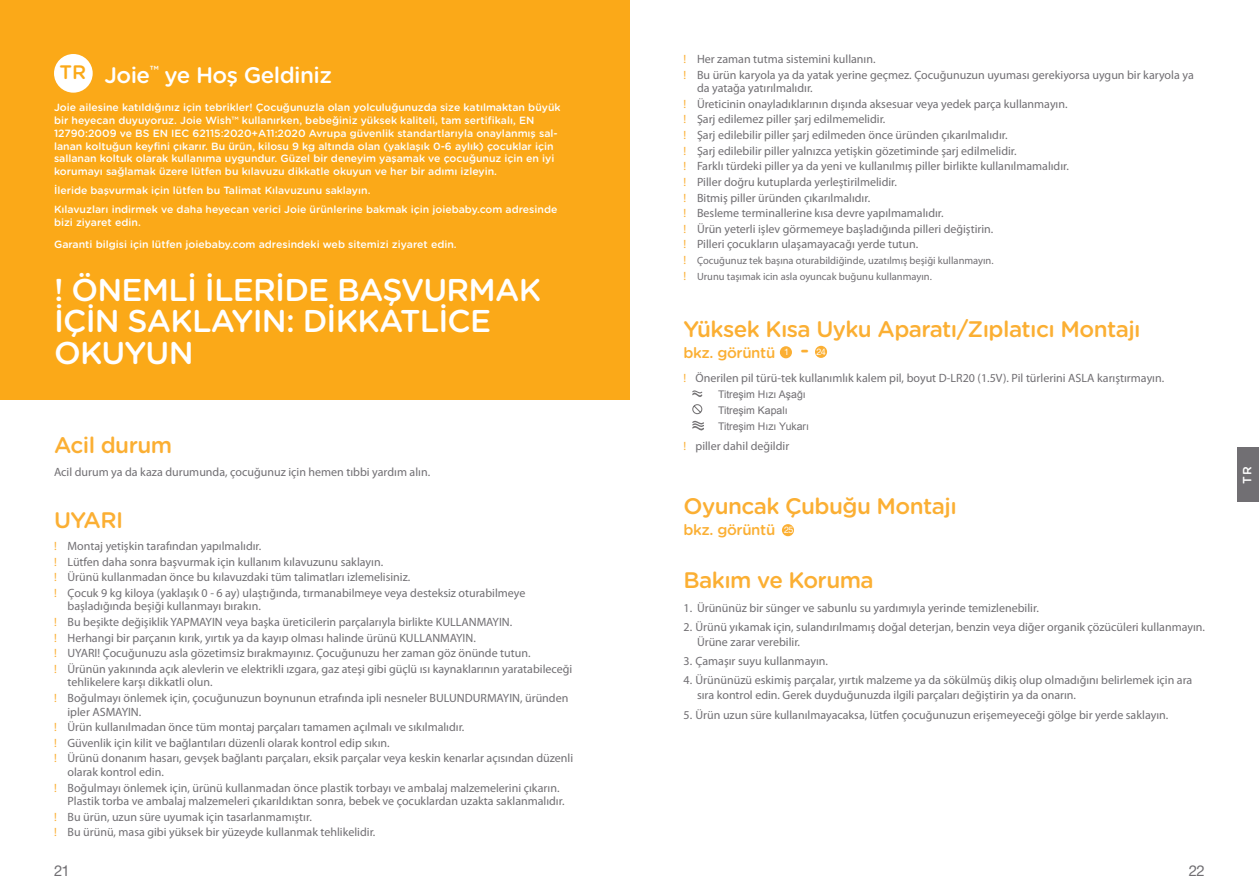
<style>
.page{position:relative;width:1259px;height:893px;background:#fff}
.page>*{position:absolute;margin:0;border:0;box-sizing:border-box;transform-origin:0 0}
.t1{font:500 31.5px/31.5px "Gotham Rounded";letter-spacing:-.025em;color:#fff}
.t2{font:500 22.5px "Gotham Rounded";letter-spacing:-.025em;color:#fbaf33}
.t3{font:500 22.5px "Gotham Rounded";letter-spacing:-.025em;color:#fff}
.t4{font:500 15px "Gotham Rounded";letter-spacing:-.025em;color:#fbaf33}
.t5{font:15px "Helvetica Neue LT Std";color:#716f73}
.t6{font:12px/15.6px "Myriad Pro";color:#716f73}
.t7{font:500 12px "Gotham Rounded";color:#fff}
.t8{font:500 10.5px/12.8px "Gotham Rounded";color:#fff}
.t9{font:10.5px/15.6px "Myriad Pro";color:#716f73}
.t10{font:10.5px/16.2px "Arial";color:#716f73}
.t11{font:9px "Helvetica Neue LT Std";color:#fff}
.s1{color:#fbaf33}
.s2{font-size:12px;color:#fbaf33}
.s3{font-family:"Helvetica Neue LT Std";font-weight:400;font-size:9px;color:#fff}
</style>
<div class="page">
<div style="left:1237px;top:447px;width:22px;height:55px;background:#716f73"></div>
<div style="left:0;top:0;width:629px;height:400px;background:#fba918"></div>
<div style="left:54px;top:54px;width:39px;height:39px;background:#fff;border-radius:50%"></div>
<div style="left:780px;top:346px;width:12px;height:12px;background:#fbaf33;border-radius:50%"></div>
<div style="left:815px;top:346px;width:12px;height:12px;background:#fbaf33;border-radius:50%"></div>
<svg style="left:692px;top:390px;width:10px;height:7px"></svg>
<svg style="left:692px;top:404px;width:12px;height:27px"></svg>
<div style="left:782px;top:524px;width:12px;height:12px;background:#fbaf33;border-radius:50%"></div>
<h2 class="t3" style="left:59px;top:59px;width:274px"><sup>TR</sup> Joie<sup>™</sup> ye Hoş Geldiniz</h2>
<p class="t8" style="left:54px;top:101px;width:508px">Joie ailesine katıldığınız için tebrikler! Çocuğunuzla olan yolculuğunuzda size katılmaktan büyük bir heyecan duyuyoruz. Joie Wish™ kullanırken, bebeğiniz yüksek kaliteli, tam sertifikalı, EN 12790:2009 ve BS EN IEC 62115:2020+A11:2020 Avrupa güvenlik standartlarıyla onaylanmış sal&shy;lanan koltuğun keyfini çıkarır. Bu ürün, kilosu 9 kg altında olan (yaklaşık 0-6 aylık) çocuklar için sallanan koltuk olarak kullanıma uygundur. Güzel bir deneyim yaşamak ve çocuğunuz için en iyi korumayı sağlamak üzere lütfen bu kılavuzu dikkatle okuyun ve her bir adımı izleyin.</p>
<p class="t8" style="left:54px;top:180px;width:505px;line-height:19.2px">İleride başvurmak için lütfen bu Talimat Kılavuzunu saklayın.<br>Kılavuzları indirmek ve daha heyecan verici Joie ürünlerine bakmak için joiebaby.com adresinde</p>
<p class="t8" style="left:54px;top:211px;width:404px;line-height:22px">bizi ziyaret edin.<br>Garanti bilgisi için lütfen joiebaby.com adresindeki web sitemizi ziyaret edin.</p>
<h1 class="t1" style="left:54px;top:272px;width:488px">! ÖNEMLİ İLERİDE BAŞVURMAK<br>İÇİN SAKLAYIN: DİKKATLİCE<br>OKUYUN</h1>
<h2 class="t2" style="left:54px;top:429px;width:120px">Acil durum</h2>
<p class="t6" style="left:54px;top:464px;width:378px">Acil durum ya da kaza durumunda, çocuğunuz için hemen tıbbi yardım alın.</p>
<h2 class="t2" style="left:54px;top:504px;width:71px">UYARI</h2>
<p class="t6" style="left:54px;top:538px;width:473px"><span class="s1">!</span> Montaj yetişkin tarafından yapılmalıdır.<br><span class="s1">!</span> Lütfen daha sonra başvurmak için kullanım kılavuzunu saklayın.<br><span class="s1">!</span> Ürünü kullanmadan önce bu kılavuzdaki tüm talimatları izlemelisiniz.<br><span class="s1">!</span> Çocuk 9 kg kiloya (yaklaşık 0 - 6 ay) ulaştığında, tırmanabilmeye veya desteksiz oturabilmeye</p>
<p class="t6" style="left:54px;top:599px;width:520px;text-indent:14px">başladığında beşiği kullanmayı bırakın.<br><span class="s1">!</span> Bu beşikte değişiklik YAPMAYIN veya başka üreticilerin parçalarıyla birlikte KULLANMAYIN.<br><span class="s1">!</span> Herhangi bir parçanın kırık, yırtık ya da kayıp olması halinde ürünü KULLANMAYIN.<br><span class="s1">!</span> UYARI! Çocuğunuzu asla gözetimsiz bırakmayınız. Çocuğunuzu her zaman göz önünde tutun.<br><span class="s1">!</span> Ürünün yakınında açık alevlerin ve elektrikli ızgara, gaz ateşi gibi güçlü ısı kaynaklarının yaratabileceği</p>
<p class="t6" style="left:54px;top:675px;width:516px;text-indent:14px">tehlikelere karşı dikkatli olun.<br><span class="s1">!</span> Boğulmayı önlemek için, çocuğunuzun boynunun etrafında ipli nesneler BULUNDURMAYIN, üründen</p>
<p class="t6" style="left:54px;top:704px;width:521px;text-indent:14px">ipler ASMAYIN.<br><span class="s1">!</span> Ürün kullanılmadan önce tüm montaj parçaları tamamen açılmalı ve sıkılmalıdır.<br><span class="s1">!</span> Güvenlik için kilit ve bağlantıları düzenli olarak kontrol edip sıkın.<br><span class="s1">!</span> Ürünü donanım hasarı, gevşek bağlantı parçaları, eksik parçalar veya keskin kenarlar açısından düzenli</p>
<p class="t6" style="left:54px;top:764px;width:507px;text-indent:14px">olarak kontrol edin.<br><span class="s1">!</span> Boğulmayı önlemek için, ürünü kullanmadan önce plastik torbayı ve ambalaj malzemelerini çıkarın.</p>
<p class="t6" style="left:54px;top:793px;width:512px;text-indent:14px">Plastik torba ve ambalaj malzemeleri çıkarıldıktan sonra, bebek ve çocuklardan uzakta saklanmalıdır. <span class="s1">!</span> Bu ürün, uzun süre uyumak için tasarlanmamıştır.<br><span class="s1">!</span> Bu ürünü, masa gibi yüksek bir yüzeyde kullanmak tehlikelidir.</p>
<p class="t6" style="left:683px;top:51px;width:512px"><span class="s1">!</span> Her zaman tutma sistemini kullanın.<br><span class="s1">!</span> Bu ürün karyola ya da yatak yerine geçmez. Çocuğunuzun uyuması gerekiyorsa uygun bir karyola ya</p>
<p class="t6" style="left:683px;top:81px;width:387px;text-indent:14px">da yatağa yatırılmalıdır.<br><span class="s1">!</span> Üreticinin onayladıklarının dışında aksesuar veya yedek parça kullanmayın. <span class="s1">!</span> Şarj edilemez piller şarj edilmemelidir.<br><span class="s1">!</span> Şarj edilebilir piller şarj edilmeden önce üründen çıkarılmalıdır.<br><span class="s1">!</span> Şarj edilebilir piller yalnızca yetişkin gözetiminde şarj edilmelidir.<br><span class="s1">!</span> Farklı türdeki piller ya da yeni ve kullanılmış piller birlikte kullanılmamalıdır. <span class="s1">!</span> Piller doğru kutuplarda yerleştirilmelidir.<br><span class="s1">!</span> Bitmiş piller üründen çıkarılmalıdır.<br><span class="s1">!</span> Besleme terminallerine kısa devre yapılmamalıdır.<br><span class="s1">!</span> Ürün yeterli işlev görmemeye başladığında pilleri değiştirin.<br><span class="s1">!</span> Pilleri çocukların ulaşamayacağı yerde tutun.</p>
<p class="t9" style="left:683px;top:253px;width:312px"><span class="s2">!</span> Çocuğunuz tek başına oturabildiğinde, uzatılmış beşiği kullanmayın. <span class="s2">!</span> Urunu taşımak icin asla oyuncak buğunu kullanmayın.</p>
<h2 class="t2" style="left:683px;top:313px;width:459px">Yüksek Kısa Uyku Aparatı/Zıplatıcı Montajı</h2>
<p class="t4" style="left:683px;top:342px;width:107px">bkz. görüntü <sup>1</sup></p>
<h2 class="t2" style="left:800px;top:334px;width:11px">-</h2>
<p class="t11" style="left:816px;top:346px;width:11px">24</p>
<p class="t6" style="left:683px;top:370px;width:482px"><span class="s1">!</span> Önerilen pil türü-tek kullanımlık kalem pil, boyut D-LR20 (1.5V). Pil türlerini ASLA karıştırmayın.</p>
<p class="t10" style="left:718px;top:386px;width:93px">Titreşim Hızı Aşağı<br>Titreşim Kapalı<br>Titreşim Hızı Yukarı</p>
<p class="t6" style="left:683px;top:438px;width:107px"><span class="s1">!</span> piller dahil değildir</p>
<h2 class="t2" style="left:683px;top:490px;width:275px">Oyuncak Çubuğu Montajı</h2>
<p class="t4" style="left:683px;top:519px;width:111px">bkz. görüntü <span class="s3">25</span></p>
<h2 class="t2" style="left:683px;top:564px;width:192px">Bakım ve Koruma</h2>
<p class="t6" style="left:683px;top:600px;width:357px">1. Ürününüz bir sünger ve sabunlu su yardımıyla yerinde temizlenebilir.</p>
<p class="t6" style="left:697px;top:620px;width:509px;line-height:15px;text-indent:-14px">2. Ürünü yıkamak için, sulandırılmamış doğal deterjan, benzin veya diğer organik çözücüleri kullanmayın.<br>Ürüne zarar verebilir.</p>
<p class="t6" style="left:683px;top:654px;width:146px">3. Çamaşır suyu kullanmayın.</p>
<p class="t6" style="left:697px;top:673px;width:497px;line-height:15px;text-indent:-14px">4. Ürününüzü eskimiş parçalar, yırtık malzeme ya da sökülmüş dikiş olup olmadığını belirlemek için ara sıra kontrol edin. Gerek duyduğunuzda ilgili parçaları değiştirin ya da onarın.</p>
<p class="t6" style="left:683px;top:707px;width:486px">5. Ürün uzun süre kullanılmayacaksa, lütfen çocuğunuzun erişemeyeceği gölge bir yerde saklayın.</p>
<p class="t5" style="left:54px;top:861px;width:17px">21</p>
<p class="t5" style="left:1189px;top:862px;width:18px">22</p>
<p class="t7" style="left:1238px;top:484px;width:19px;rotate:-90deg">TR</p>
</div>
